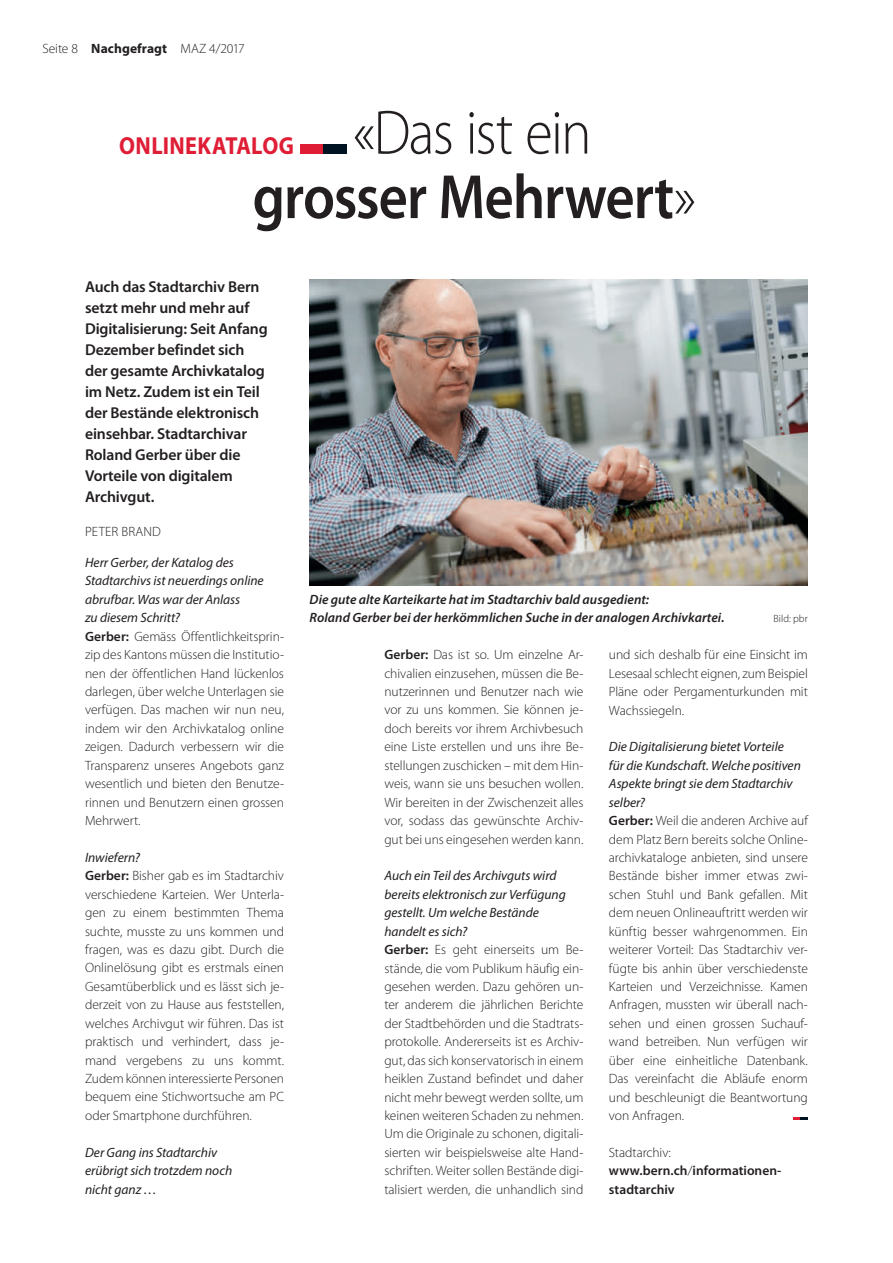
<style>
.page{position:relative;width:893px;height:1263px;background:#fff}
.page>*{position:absolute;margin:0;border:0;box-sizing:border-box;transform-origin:0 0}
.t1{font:600 63px/64.5px "Myriad Pro";letter-spacing:-.015em;color:#231f20;text-align:center;scale:.9 1}
.t2{font:700 24.75px "Myriad Pro";letter-spacing:.015em;color:#df1e36;scale:.9 1}
.t3{font:600 15.75px/21px "Myriad Pro";letter-spacing:-.01em;color:#231f20}
.t4{font:300 13.5px/18.5px "Myriad Pro";letter-spacing:-.005em;color:#231f20}
.t5{font:italic 600 13.5px/18.5px "Myriad Pro";letter-spacing:.005em;color:#231f20}
.t6{font:italic 13.5px/18.5px "Myriad Pro";letter-spacing:-.005em;color:#231f20}
.t7{font:600 13.5px/18.5px "Myriad Pro";color:#231f20}
.t8{font:300 10.5px "Myriad Pro";letter-spacing:.005em;color:#231f20}
.s1{font-weight:700}
.s2{font-weight:300}
.s3{font-weight:400;font-style:italic}
.s4{font-weight:600}
</style>
<div class="page">
<div style="left:300px;top:144px;width:24px;height:9px;background:#df1e36"></div>
<div style="left:324px;top:144px;width:23px;height:9px;background:#001322"></div>
<svg style="left:794px;top:1117px;width:14px;height:3px"></svg>
<img style="left:310px;top:279px;width:498px;height:306px">
<p class="t4" style="left:43px;top:39px;width:204px">Seite 8 <span class="s1">Nachgefragt</span> MAZ 4/2017</p>
<h1 class="t1" style="left:253px;top:99px;width:494px"><span class="s2">«Das ist ein<br></span>grosser Mehrwert<span class="s2">»</span></h1>
<h2 class="t2" style="left:119px;top:129px;width:196px">ONLINEKATALOG</h2>
<p class="t3" style="left:85px;top:276px;width:184px">Auch das Stadtarchiv Bern setzt mehr und mehr auf<br>Digitalisierung: Seit Anfang<br>Dezember befindet sich der gesamte Archivkatalog im Netz. Zudem ist ein Teil der Bestände elektronisch einsehbar. Stadtarchivar<br>Roland Gerber über die<br>Vorteile von digitalem<br>Archivgut.</p>
<p class="t4" style="left:85px;top:523px;width:77px">PETER BRAND</p>
<p class="t4" style="left:85px;top:553px;width:201px"><span class="s3">Herr Gerber, der Katalog des<br>Stadtarchivs ist neuerdings online abrufbar. Was war der Anlass<br>zu diesem Schritt?<br></span><span class="s4">Gerber:</span> Gemäss Öffentlichkeitsprin&shy;zip des Kantons müssen die Institutio&shy;nen der öffentlichen Hand lückenlos darlegen, über welche Unterlagen sie verfügen. Das machen wir nun neu, indem wir den Archivkatalog online zeigen. Dadurch verbessern wir die<br>Transparenz unseres Angebots ganz wesentlich und bieten den Benutze&shy;rinnen und Benutzern einen grossen<br>Mehrwert.</p>
<p class="t4" style="left:85px;top:848px;width:201px"><span class="s3">Inwiefern?<br></span><span class="s4">Gerber:</span> Bisher gab es im Stadtarchiv verschiedene Karteien. Wer Unterla&shy;gen zu einem bestimmten Thema suchte, musste zu uns kommen und fragen, was es dazu gibt. Durch die Onlinelösung gibt es erstmals einen Gesamtüberblick und es lässt sich je&shy;derzeit von zu Hause aus feststellen, welches Archivgut wir führen. Das ist praktisch und verhindert, dass je&shy;mand vergebens zu uns kommt.<br>Zudem können interessierte Personen bequem eine Stichwortsuche am PC oder Smartphone durchführen.</p>
<p class="t6" style="left:85px;top:1143px;width:149px">Der Gang ins Stadtarchiv erübrigt sich trotzdem noch nicht ganz …</p>
<p class="t5" style="left:310px;top:590px;width:416px">Die gute alte Karteikarte hat im Stadtarchiv bald ausgedient:<br>Roland Gerber bei der herkömmlichen Suche in der analogen Archivkartei.</p>
<p class="t8" style="left:773px;top:613px;width:36px">Bild: pbr</p>
<p class="t4" style="left:384px;top:646px;width:201px;text-align:justify"><span class="s4">Gerber:</span> Das ist so. Um einzelne Ar&shy;chivalien einzusehen, müssen die Be&shy;nutzerinnen und Benutzer nach wie vor zu uns kommen. Sie können je&shy;doch bereits vor ihrem Archivbesuch eine Liste erstellen und uns ihre Be&shy;stellungen zuschicken – mit dem Hin&shy;weis, wann sie uns besuchen wollen.<br>Wir bereiten in der Zwischenzeit alles vor, sodass das gewünschte Archiv&shy;gut bei uns eingesehen werden kann.</p>
<p class="t4" style="left:384px;top:867px;width:201px"><span class="s3">Auch ein Teil des Archivguts wird bereits elektronisch zur Verfügung gestellt. Um welche Bestände handelt es sich?<br></span><span class="s4">Gerber:</span> Es geht einerseits um Be&shy;stände, die vom Publikum häufig ein&shy;gesehen werden. Dazu gehören un&shy;ter anderem die jährlichen Berichte der Stadtbehörden und die Stadtrats&shy;protokolle. Andererseits ist es Archiv&shy;gut, das sich konservatorisch in einem heiklen Zustand befindet und daher nicht mehr bewegt werden sollte, um keinen weiteren Schaden zu nehmen.<br>Um die Originale zu schonen, digitali&shy;sierten wir beispielsweise alte Hand&shy;schriften. Weiter sollen Bestände digi&shy;talisiert werden, die unhandlich sind</p>
<p class="t4" style="left:609px;top:646px;width:200px;text-align:justify">und sich deshalb für eine Einsicht im Lesesaal schlecht eignen, zum Beispiel Pläne oder Pergamenturkunden mit Wachssiegeln.</p>
<p class="t4" style="left:609px;top:738px;width:201px"><span class="s3">Die Digitalisierung bietet Vorteile<br>für die Kundschaft. Welche positiven Aspekte bringt sie dem Stadtarchiv selber?<br></span><span class="s4">Gerber:</span> Weil die anderen Archive auf dem Platz Bern bereits solche Online&shy;archivkataloge anbieten, sind unsere Bestände bisher immer etwas zwi&shy;schen Stuhl und Bank gefallen. Mit dem neuen Onlineauftritt werden wir künftig besser wahrgenommen. Ein weiterer Vorteil: Das Stadtarchiv ver&shy;fügte bis anhin über verschiedenste Karteien und Verzeichnisse. Kamen Anfragen, mussten wir überall nach&shy;sehen und einen grossen Suchauf&shy;wand betreiben. Nun verfügen wir über eine einheitliche Datenbank.<br>Das vereinfacht die Abläufe enorm und beschleunigt die Beantwortung von Anfragen.</p>
<p class="t7" style="left:609px;top:1142px;width:174px"><span class="s2">Stadtarchiv: </span>www.bern.ch<span class="s2">/</span>informationen&shy;stadtarchiv</p>
</div>
